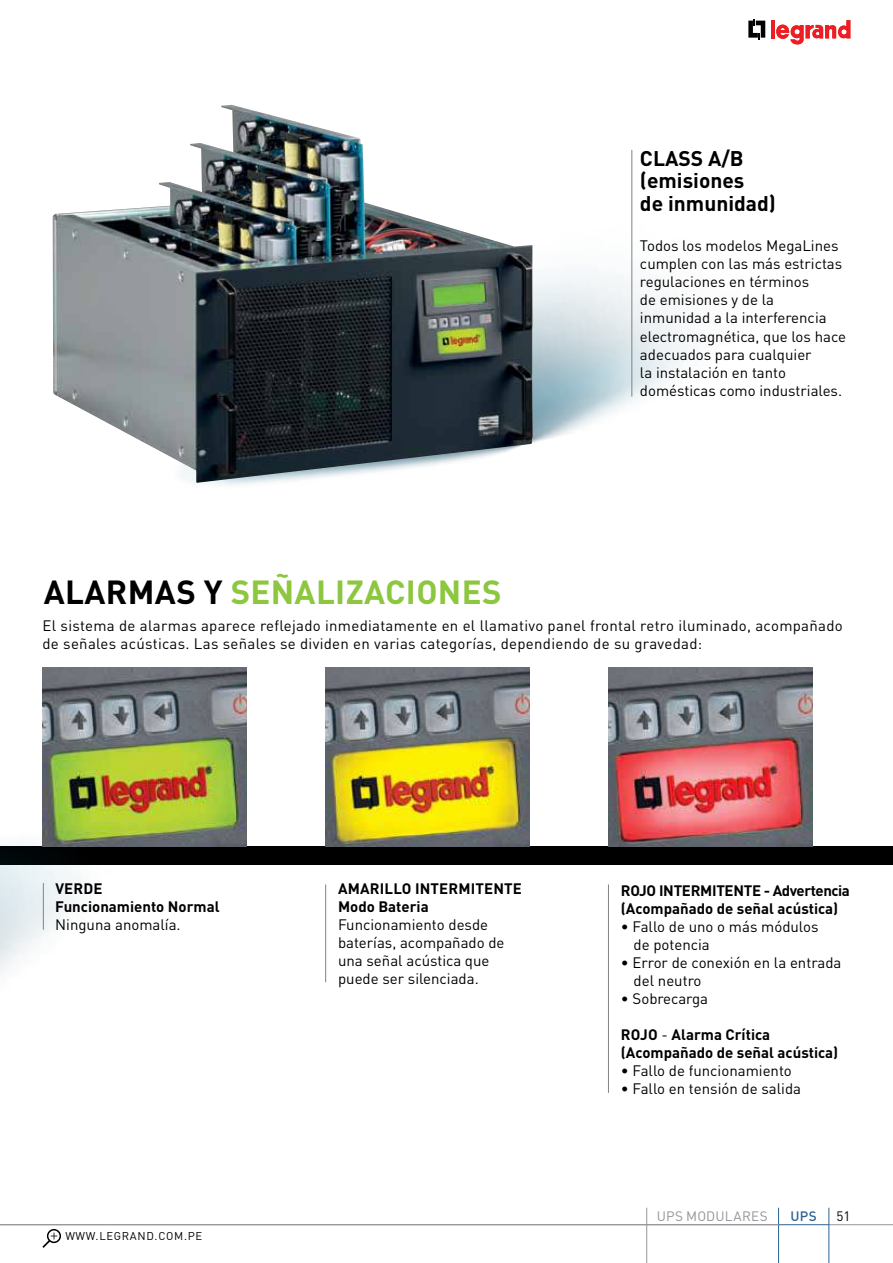
<style>
.page{position:relative;width:893px;height:1263px;background:#fff}
.page>*{position:absolute;margin:0;border:0;box-sizing:border-box;transform-origin:0 0}
.t1{font:700 33px "DIN Pro";letter-spacing:.01em;color:#8dc63f}
.t2{font:700 21px/22.5px "DIN Pro";color:#000}
.t3{font:15px/18px "DIN Pro";color:#000}
.t4{font:15px/18px "DIN Pro";letter-spacing:.02em;color:#000}
.t5{font:700 15px/18px "DIN Pro";color:#000}
.t6{font:700 15px/18px "DIN Pro";letter-spacing:-.02em;color:#000}
.t7{font:13.5px "DIN Pro";letter-spacing:.01em;color:#939598}
.t8{font:500 13.5px "DIN Pro";color:#2c6293}
.t9{font:13.5px "DIN Pro";color:#000}
.t10{font:11.25px "DIN Pro";letter-spacing:.06em;color:#000}
.s1{color:#000}
.s2{font-weight:400}
</style>
<div class="page">
<hr style="left:778px;top:1224px;width:51px;height:1px;background:#2c6293">
<hr style="left:829px;top:1224px;width:64px;height:1px;background:#939598">
<hr style="left:828px;top:1208px;width:1px;height:55px;background:#2c6293">
<div style="left:47px;top:1229px;width:14px;height:14px;border:2px solid #000;border-radius:50%"></div>
<svg style="left:42px;top:1232px;width:15px;height:16px"></svg>
<hr style="left:778px;top:1208px;width:1px;height:55px;background:#2c6293">
<svg style="left:748px;top:19px;width:17px;height:20px"></svg>
<hr style="left:771px;top:20px;width:4px;height:18px;background:#ed1d24">
<svg style="left:776px;top:20px;width:74px;height:25px"></svg>
<hr style="left:0;top:1224px;width:779px;height:1px;background:#939598">
<div style="left:0;top:846px;width:893px;height:19px;background:#000"></div>
<img style="left:0;top:671px;width:247px;height:302px">
<hr style="left:608px;top:884px;width:1px;height:209px;background:#808285">
<hr style="left:43px;top:883px;width:1px;height:47px;background:#808285">
<img style="left:52px;top:163px;width:636px;height:323px">
<img style="left:53px;top:105px;width:480px;height:378px">
<img style="left:43px;top:668px;width:204px;height:178px">
<img style="left:325px;top:668px;width:204px;height:178px">
<img style="left:608px;top:668px;width:204px;height:178px">
<hr style="left:325px;top:884px;width:1px;height:98px;background:#808285">
<hr style="left:631px;top:150px;width:1px;height:247px;background:#808285">
<hr style="left:646px;top:1208px;width:1px;height:55px;background:#939598">
<h1 class="t1" style="left:44px;top:569px;width:459px"><span class="s1">ALARMAS Y</span> SEÑALIZACIONES</h1>
<h2 class="t2" style="left:640px;top:146px;width:138px">CLASS A/B (emisiones<br>de inmunidad)</h2>
<p class="t3" style="left:640px;top:236px;width:208px">Todos los modelos MegaLines cumplen con las más estrictas regulaciones en términos<br>de emisiones y de la inmunidad a la interferencia electromagnética, que los hace adecuados para cualquier<br>la instalación en tanto domésticas como industriales.</p>
<p class="t4" style="left:43px;top:616px;width:802px">El sistema de alarmas aparece reflejado inmediatamente en el llamativo panel frontal retro iluminado, acompañado de señales acústicas. Las señales se dividen en varias categorías, dependiendo de su gravedad:</p>
<p class="t5" style="left:55px;top:879px;width:166px">VERDE<br>Funcionamiento Normal</p>
<p class="t3" style="left:55px;top:915px;width:127px">Ninguna anomalía.</p>
<p class="t10" style="left:65px;top:1228px;width:138px">WWW.LEGRAND.COM.PE</p>
<p class="t5" style="left:338px;top:879px;width:185px">AMARILLO INTERMITENTE<br>Modo Bateria</p>
<p class="t3" style="left:338px;top:915px;width:168px">Funcionamiento desde baterías, acompañado de una señal acústica que puede ser silenciada.</p>
<p class="t6" style="left:621px;top:881px;width:231px">ROJO INTERMITENTE - Advertencia (Acompañado de señal acústica)</p>
<p class="t3" style="left:634px;top:917px;width:186px;text-indent:-13px">• Fallo de uno o más módulos de potencia</p>
<p class="t3" style="left:634px;top:953px;width:209px;text-indent:-13px">• Error de conexión en la entrada del neutro</p>
<p class="t3" style="left:621px;top:989px;width:89px">• Sobrecarga</p>
<p class="t5" style="left:621px;top:1025px;width:219px">ROJO <span class="s2">-</span> Alarma Crítica (Acompañado de señal acústica)</p>
<p class="t3" style="left:621px;top:1061px;width:173px">• Fallo de funcionamiento</p>
<p class="t3" style="left:621px;top:1079px;width:182px">• Fallo en tensión de salida</p>
<p class="t7" style="left:657px;top:1207px;width:113px">UPS MODULARES</p>
<p class="t8" style="left:791px;top:1207px;width:28px">UPS</p>
<p class="t9" style="left:836px;top:1206px;width:16px">51</p>
</div>
